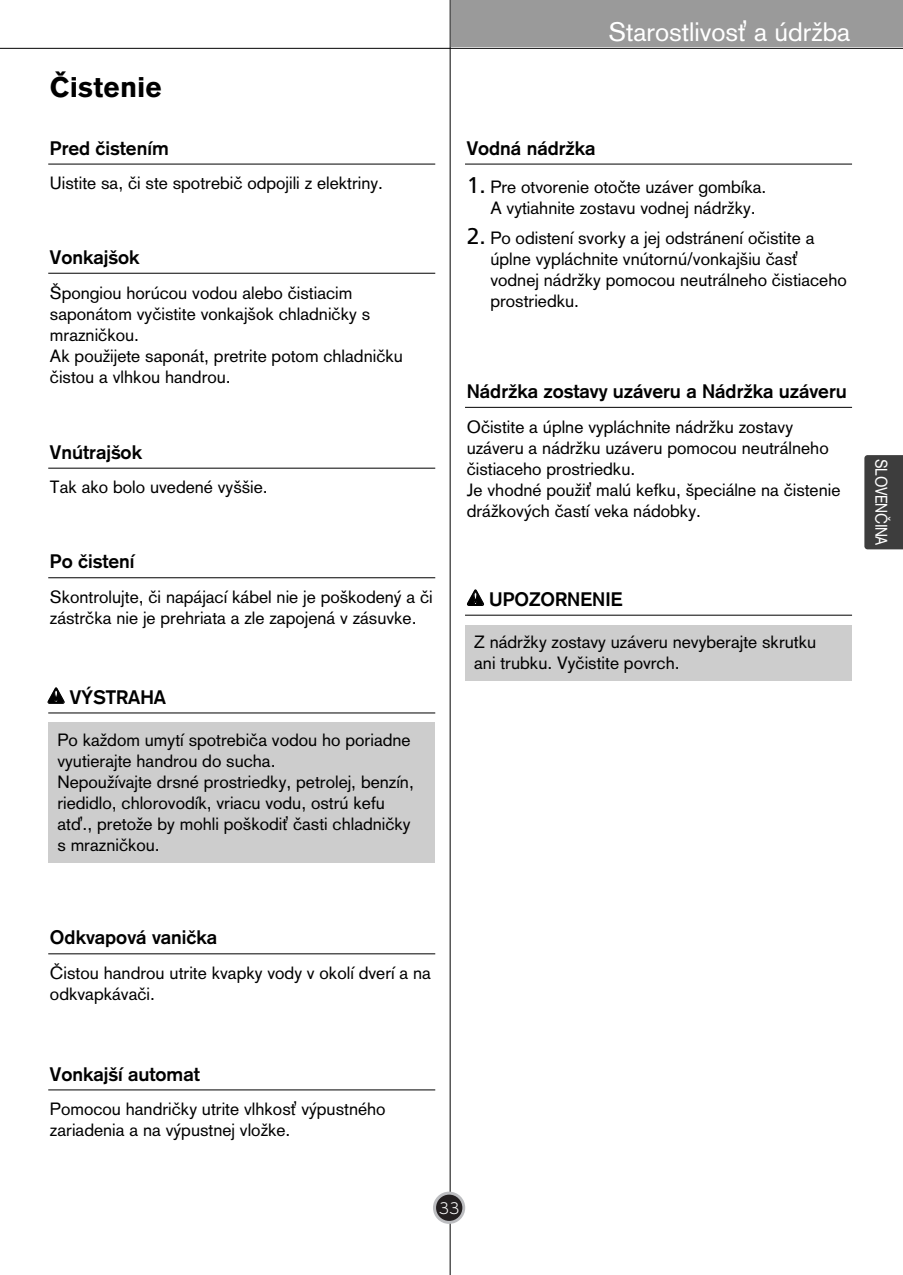
<style>
.page{position:relative;width:903px;height:1275px;background:#fff}
.page>*{position:absolute;margin:0;border:0;box-sizing:border-box;transform-origin:0 0}
.t1{font:28px "Akzid Gro Bla East";color:#000}
.t2{font:26.25px "Akzid Gro Rom East";color:#fff}
.t3{font:19.25px "Akzid Gro Bol East";color:#000}
.t4{font:17.5px/21px "Akzid Gro Rom East";color:#000}
.t5{font:17.5px "Bryant LG";color:#fff;scale:.95 1}
.t6{font:16.62px "Akzid Gro Rom East";letter-spacing:-.03em;color:#fff;scale:.85 1}
.s1{font-family:"Frutiger";font-size:22.75px}
</style>
<div class="page">
<hr style="left:0;top:48px;width:903px;height:1px;background:#000">
<hr style="left:450px;top:0;width:1px;height:1275px;background:#000">
<hr style="left:465px;top:615px;width:387px;height:1px;background:#000">
<div style="left:465px;top:625px;width:387px;height:56px;background:#cdcdcd"></div>
<hr style="left:465px;top:164px;width:387px;height:1px;background:#000">
<hr style="left:465px;top:407px;width:387px;height:1px;background:#000">
<hr style="left:48px;top:164px;width:387px;height:1px;background:#000">
<hr style="left:48px;top:273px;width:387px;height:1px;background:#000">
<hr style="left:48px;top:468px;width:387px;height:1px;background:#000">
<hr style="left:48px;top:1090px;width:387px;height:1px;background:#000">
<hr style="left:48px;top:577px;width:387px;height:1px;background:#000">
<hr style="left:48px;top:953px;width:387px;height:1px;background:#000">
<hr style="left:48px;top:713px;width:387px;height:1px;background:#000">
<div style="left:48px;top:723px;width:387px;height:140px;background:#cdcdcd"></div>
<div style="left:864px;top:455px;width:39px;height:94px;background:#3d3d3d"></div>
<div style="left:451px;top:0;width:452px;height:47px;background:#9a9a9a"></div>
<svg style="left:433px;top:1192px;width:32px;height:32px"></svg>
<div style="left:436px;top:1195px;width:26px;height:26px;background:#231f20;border-radius:50%"></div>
<h1 class="t1" style="left:50px;top:77px;width:114px">»istenie</h1>
<p class="t3" style="left:50px;top:141px;width:120px">Pred ËistenÌm</p>
<p class="t4" style="left:50px;top:175px;width:335px">Uistite sa, Ëi ste spotrebiË odpojili z elektriny.</p>
<p class="t3" style="left:50px;top:250px;width:91px">Vonkajπok</p>
<p class="t4" style="left:50px;top:284px;width:354px">©pongiou hor˙cou vodou alebo Ëistiacim sapon·tom vyËistite vonkajπok chladniËky s mrazniËkou.<br>Ak pouæijete sapon·t, pretrite potom chladniËku Ëistou a vlhkou handrou.</p>
<p class="t3" style="left:50px;top:445px;width:94px">Vn˙trajπok</p>
<p class="t4" style="left:50px;top:479px;width:219px">Tak ako bolo uvedenÈ vyππie.</p>
<p class="t3" style="left:50px;top:555px;width:86px">Po ËistenÌ</p>
<p class="t4" style="left:50px;top:588px;width:384px">Skontrolujte, Ëi nap·jacÌ k·bel nie je poπkoden˝ a Ëi z·strËka nie je prehriata a zle zapojen· v z·suvke.</p>
<p class="t3" style="left:70px;top:690px;width:98px">V›STRAHA</p>
<p class="t4" style="left:57px;top:731px;width:358px">Po kaædom umytÌ spotrebiËa vodou ho poriadne vyutierajte handrou do sucha.<br>NepouæÌvajte drsnÈ prostriedky, petrolej, benzÌn, riedidlo, chlorovodÌk, vriacu vodu, ostr˙ kefu atÔ., pretoæe by mohli poπkodiª Ëasti chladniËky s mrazniËkou.</p>
<h2 class="t2" style="left:608px;top:23px;width:243px">Starostlivosª a ˙dræba</h2>
<p class="t3" style="left:467px;top:141px;width:130px">Vodn· n·dræka</p>
<p class="t4" style="left:490px;top:178px;width:277px;text-indent:-24px"><span class="s1">1.</span> Pre otvorenie otoËte uz·ver gombÌka.<br>A vytiahnite zostavu vodnej n·dræky.</p>
<p class="t4" style="left:490px;top:230px;width:358px;text-indent:-24px"><span class="s1">2.</span> Po odistenÌ svorky a jej odstr·nenÌ oËistite a ˙plne vypl·chnite vn˙torn˙/vonkajπiu Ëasª vodnej n·dræky pomocou neutr·lneho Ëistiaceho prostriedku.</p>
<p class="t3" style="left:467px;top:384px;width:382px">N·dræka zostavy uz·veru a N·dræka uz·veru</p>
<p class="t4" style="left:467px;top:418px;width:375px">OËistite a ˙plne vypl·chnite n·dræku zostavy uz·veru a n·dræku uz·veru pomocou neutr·lneho Ëistiaceho prostriedku.<br>Je vhodnÈ pouæiª mal˙ kefku, πpeci·lne na Ëistenie dr·ækov˝ch ËastÌ veka n·dobky.</p>
<p class="t3" style="left:489px;top:592px;width:135px">UPOZORNENIE</p>
<p class="t4" style="left:474px;top:633px;width:344px">Z n·dræky zostavy uz·veru nevyberajte skrutku ani trubku. VyËistite povrch.</p>
<p class="t6" style="left:887px;top:459px;width:103px;rotate:90deg">SLOVEN»INA</p>
<p class="t3" style="left:50px;top:930px;width:169px">Odkvapov· vaniËka</p>
<p class="t4" style="left:50px;top:964px;width:383px">»istou handrou utrite kvapky vody v okolÌ dverÌ a na odkvapk·vaËi.</p>
<p class="t3" style="left:50px;top:1067px;width:151px">VonkajπÌ automat</p>
<p class="t4" style="left:50px;top:1100px;width:337px">Pomocou handriËky utrite vlhkosª v˝pustnÈho zariadenia a na v˝pustnej vloæke.</p>
<p class="t5" style="left:439px;top:1198px;width:23px">33</p>
</div>
